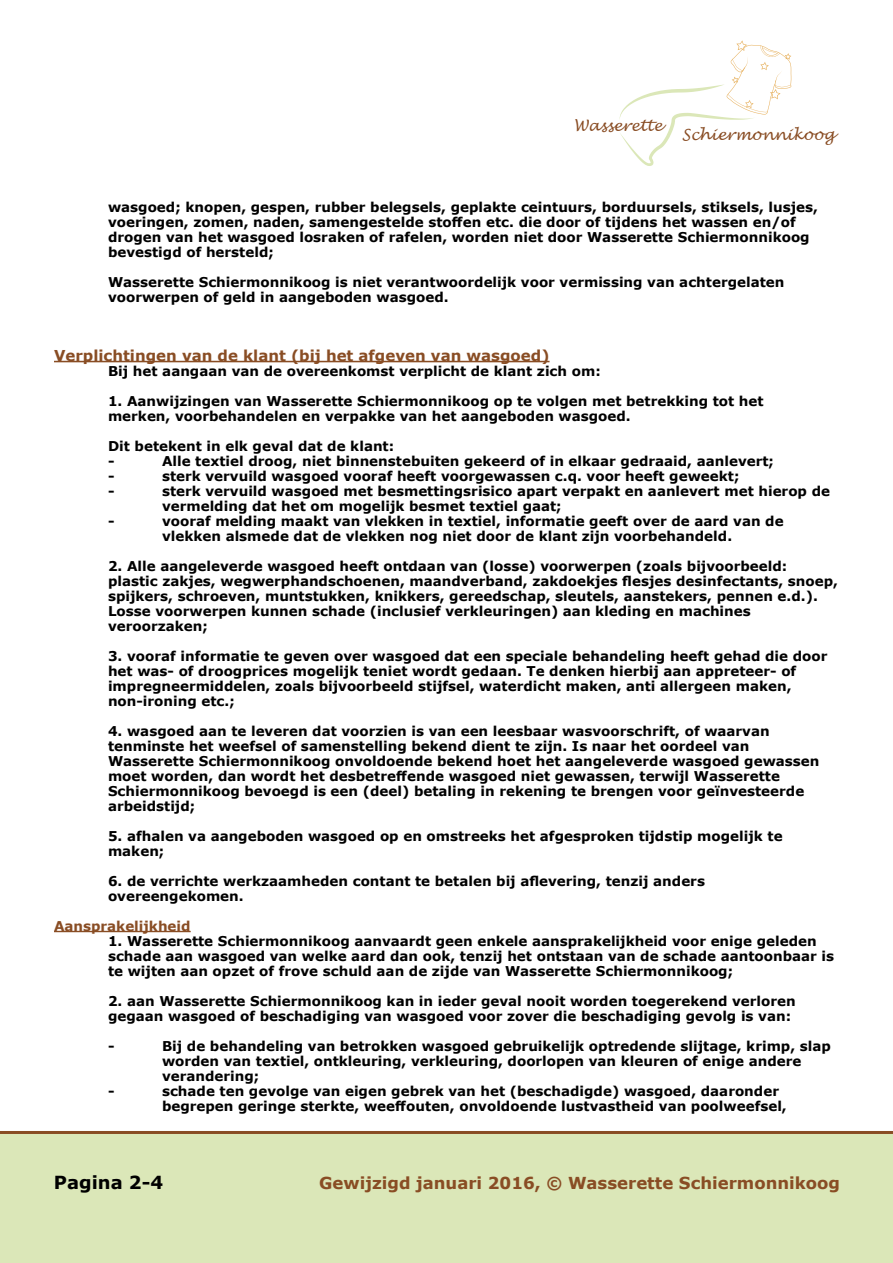
<style>
.page{position:relative;width:893px;height:1263px;background:#fff}
.page>*{position:absolute;margin:0;border:0;box-sizing:border-box;transform-origin:0 0}
.t1{font:700 18px "Verdana";color:#000}
.t2{font:700 16.5px "Verdana";color:#894d24}
.t3{font:italic 15.3px "Lucida Handwriting";color:#894d24}
.t4{font:700 15px "Verdana";color:#894d24}
.t5{font:700 13.5px/15px "Verdana";color:#000}
.t6{font:700 13.5px "Verdana";color:#894d24}
</style>
<div class="page">
<div style="left:0;top:1132px;width:893px;height:131px;background:#dbe7b8"></div>
<hr style="left:0;top:1131px;width:893px;height:3px;background:#894d24">
<hr style="left:54px;top:361px;width:495px;height:1px;background:#894d24">
<hr style="left:54px;top:931px;width:137px;height:1px;background:#894d24">
<svg style="left:619px;top:40px;width:172px;height:126px"></svg>
<p class="t3" style="left:574px;top:116px;width:90px">Wasserette</p>
<p class="t3" style="left:682px;top:125px;width:154px">Schiermonnikoog</p>
<p class="t5" style="left:108px;top:200px;width:712px">wasgoed; knopen, gespen, rubber belegsels, geplakte ceintuurs, borduursels, stiksels, lusjes, voeringen, zomen, naden, samengestelde stoffen etc. die door of tijdens het wassen en/of drogen van het wasgoed losraken of rafelen, worden niet door Wasserette Schiermonnikoog bevestigd of hersteld;</p>
<p class="t5" style="left:108px;top:275px;width:678px">Wasserette Schiermonnikoog is niet verantwoordelijk voor vermissing van achtergelaten voorwerpen of geld in aangeboden wasgoed.</p>
<p class="t4" style="left:54px;top:344px;width:497px">Verplichtingen van de klant (bij het afgeven van wasgoed)</p>
<p class="t5" style="left:108px;top:363px;width:494px">Bij het aangaan van de overeenkomst verplicht de klant zich om:</p>
<p class="t5" style="left:108px;top:393px;width:657px">1. Aanwijzingen van Wasserette Schiermonnikoog op te volgen met betrekking tot het merken, voorbehandelen en verpakke van het aangeboden wasgoed.</p>
<p class="t5" style="left:108px;top:438px;width:288px">Dit betekent in elk geval dat de klant: -</p>
<p class="t5" style="left:162px;top:453px;width:613px">Alle textiel droog, niet binnenstebuiten gekeerd of in elkaar gedraaid, aanlevert;</p>
<p class="t5" style="left:108px;top:468px;width:8px">-</p>
<p class="t5" style="left:162px;top:468px;width:579px">sterk vervuild wasgoed vooraf heeft voorgewassen c.q. voor heeft geweekt;</p>
<p class="t5" style="left:108px;top:483px;width:8px">-</p>
<p class="t5" style="left:162px;top:483px;width:670px">sterk vervuild wasgoed met besmettingsrisico apart verpakt en aanlevert met hierop de vermelding dat het om mogelijk besmet textiel gaat;</p>
<p class="t5" style="left:108px;top:513px;width:8px">-</p>
<p class="t5" style="left:162px;top:513px;width:623px">vooraf melding maakt van vlekken in textiel, informatie geeft over de aard van de vlekken alsmede dat de vlekken nog niet door de klant zijn voorbehandeld.</p>
<p class="t5" style="left:108px;top:558px;width:731px">2. Alle aangeleverde wasgoed heeft ontdaan van (losse) voorwerpen (zoals bijvoorbeeld: plastic zakjes, wegwerphandschoenen, maandverband, zakdoekjes flesjes desinfectants, snoep, spijkers, schroeven, muntstukken, knikkers, gereedschap, sleutels, aanstekers, pennen e.d.).<br>Losse voorwerpen kunnen schade (inclusief verkleuringen) aan kleding en machines veroorzaken;</p>
<p class="t5" style="left:108px;top:648px;width:721px">3. vooraf informatie te geven over wasgoed dat een speciale behandeling heeft gehad die door het was- of droogprices mogelijk teniet wordt gedaan. Te denken hierbij aan appreteer- of impregneermiddelen, zoals bijvoorbeeld stijfsel, waterdicht maken, anti allergeen maken, non-ironing etc.;</p>
<p class="t5" style="left:108px;top:723px;width:713px">4. wasgoed aan te leveren dat voorzien is van een leesbaar wasvoorschrift, of waarvan tenminste het weefsel of samenstelling bekend dient te zijn. Is naar het oordeel van Wasserette Schiermonnikoog onvoldoende bekend hoet het aangeleverde wasgoed gewassen moet worden, dan wordt het desbetreffende wasgoed niet gewassen, terwijl Wasserette Schiermonnikoog bevoegd is een (deel) betaling in rekening te brengen voor geïnvesteerde arbeidstijd;</p>
<p class="t5" style="left:108px;top:828px;width:676px">5. afhalen va aangeboden wasgoed op en omstreeks het afgesproken tijdstip mogelijk te maken;</p>
<p class="t5" style="left:108px;top:873px;width:598px">6. de verrichte werkzaamheden contant te betalen bij aflevering, tenzij anders overeengekomen.</p>
<p class="t6" style="left:54px;top:916px;width:138px">Aansprakelijkheid</p>
<p class="t5" style="left:108px;top:933px;width:728px">1. Wasserette Schiermonnikoog aanvaardt geen enkele aansprakelijkheid voor enige geleden schade aan wasgoed van welke aard dan ook, tenzij het ontstaan van de schade aantoonbaar is te wijten aan opzet of frove schuld aan de zijde van Wasserette Schiermonnikoog;</p>
<p class="t5" style="left:108px;top:993px;width:689px">2. aan Wasserette Schiermonnikoog kan in ieder geval nooit worden toegerekend verloren gegaan wasgoed of beschadiging van wasgoed voor zover die beschadiging gevolg is van:</p>
<p class="t5" style="left:108px;top:1038px;width:8px">-</p>
<p class="t5" style="left:162px;top:1038px;width:670px">Bij de behandeling van betrokken wasgoed gebruikelijk optredende slijtage, krimp, slap worden van textiel, ontkleuring, verkleuring, doorlopen van kleuren of enige andere verandering;</p>
<p class="t5" style="left:108px;top:1083px;width:8px">-</p>
<p class="t5" style="left:162px;top:1083px;width:626px">schade ten gevolge van eigen gebrek van het (beschadigde) wasgoed, daaronder begrepen geringe sterkte, weeffouten, onvoldoende lustvastheid van poolweefsel,</p>
<h1 class="t1" style="left:54px;top:1169px;width:111px">Pagina 2-4</h1>
<p class="t2" style="left:319px;top:1171px;width:522px">Gewijzigd januari 2016, © Wasserette Schiermonnikoog</p>
</div>
